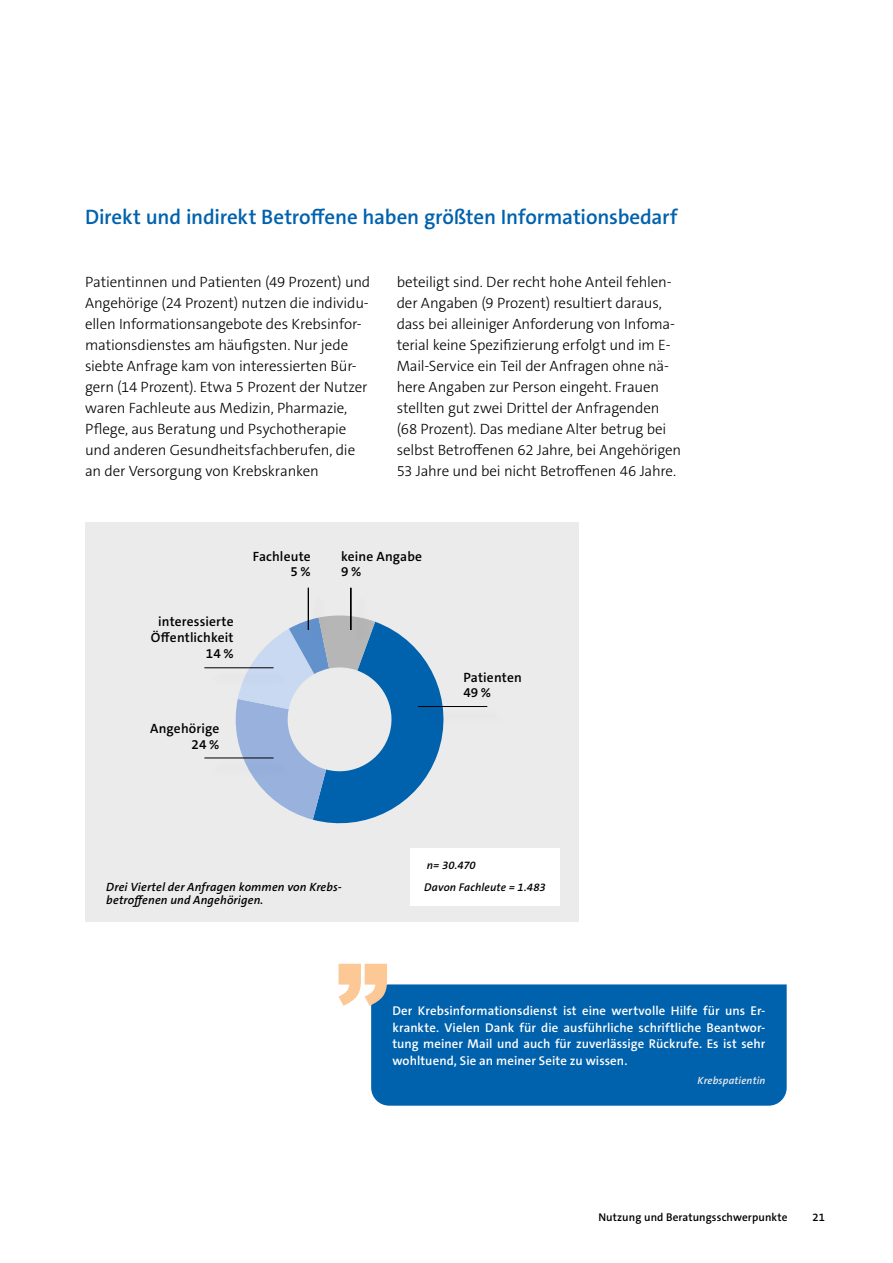
<style>
.page{position:relative;width:893px;height:1263px;background:#fff}
.page>*{position:absolute;margin:0;border:0;box-sizing:border-box;transform-origin:0 0}
.t1{font:600 21px "The Sans C5";letter-spacing:-.005em;color:#0061ad}
.t2{font:300 15px/21px "The Sans C5";letter-spacing:-.01em;color:#000}
.t3{font:600 13.5px/15.8px "The Sans C5";letter-spacing:.01em;color:#000;text-align:right}
.t4{font:600 12.75px/16.5px "The Sans C5";letter-spacing:.01em;color:#fff;text-align:justify}
.t5{font:italic 600 12px "The Sans C5";letter-spacing:.01em;color:#000}
.t6{font:600 11.25px "The Sans C5";letter-spacing:.01em;color:#000}
.t7{font:italic 600 11.25px "The Sans C5";letter-spacing:.01em;color:#000}
.t8{font:italic 600 10.5px "The Sans C5";letter-spacing:.015em;color:#ebebeb}
</style>
<div class="page">
<div style="left:371px;top:984px;width:416px;height:122px;background:#0061ad"></div>
<svg style="left:339px;top:964px;width:48px;height:42px"></svg>
<div style="left:85px;top:522px;width:494px;height:399px;background:#ebebeb"></div>
<svg style="left:227px;top:614px;width:217px;height:210px"></svg>
<div style="left:310px;top:592px;width:17px;height:54px;background:#555454;opacity:.45"></div>
<hr style="left:308px;top:588px;width:1px;height:42px;background:#000">
<div style="left:422px;top:708px;width:82px;height:17px;background:#555454;opacity:.45"></div>
<hr style="left:418px;top:706px;width:69px;height:1px;background:#000">
<div style="left:209px;top:670px;width:81px;height:17px;background:#555454;opacity:.45"></div>
<hr style="left:204px;top:667px;width:70px;height:1px;background:#000">
<div style="left:209px;top:760px;width:81px;height:17px;background:#555454;opacity:.45"></div>
<hr style="left:204px;top:758px;width:70px;height:1px;background:#000">
<div style="left:353px;top:592px;width:17px;height:54px;background:#555454;opacity:.45"></div>
<hr style="left:351px;top:588px;width:1px;height:42px;background:#000">
<div style="left:410px;top:848px;width:150px;height:58px;background:#fff"></div>
<h1 class="t1" style="left:85px;top:203px;width:594px">Direkt und indirekt Betroffene haben größten Informationsbedarf</h1>
<p class="t2" style="left:85px;top:271px;width:287px">Patientinnen und Patienten (49 Prozent) und Angehörige (24 Prozent) nutzen die individu&shy;ellen Informationsangebote des Krebsinfor&shy;mationsdienstes am häufigsten. Nur jede siebte Anfrage kam von interessierten Bür&shy;gern (14 Prozent). Etwa 5 Prozent der Nutzer waren Fachleute aus Medizin, Pharmazie, Pflege, aus Beratung und Psychotherapie und anderen Gesundheitsfachberufen, die an der Versorgung von Krebskranken</p>
<p class="t2" style="left:397px;top:271px;width:286px">beteiligt sind. Der recht hohe Anteil fehlen&shy;der Angaben (9 Prozent) resultiert daraus, dass bei alleiniger Anforderung von Infoma&shy;terial keine Spezifizierung erfolgt und im E-Mail-Service ein Teil der Anfragen ohne nä&shy;here Angaben zur Person eingeht. Frauen stellten gut zwei Drittel der Anfragenden (68 Prozent). Das mediane Alter betrug bei selbst Betroffenen 62 Jahre, bei Angehörigen 53 Jahre und bei nicht Betroffenen 46 Jahre.</p>
<p class="t3" style="left:151px;top:614px;width:84px">interessierte<br>Öffentlichkeit<br>14 %</p>
<p class="t3" style="left:253px;top:548px;width:59px">Fachleute<br>5 %</p>
<p class="t3" style="left:150px;top:721px;width:71px">Angehörige<br>24 %</p>
<p class="t3" style="left:341px;top:548px;width:82px;text-align:left">keine Angabe<br>9 %</p>
<p class="t3" style="left:463px;top:669px;width:60px;text-align:left">Patienten<br>49 %</p>
<p class="t7" style="left:427px;top:858px;width:51px">n= 30.470</p>
<p class="t5" style="left:106px;top:879px;width:237px">Drei Viertel der Anfragen kommen von Krebs-</p>
<p class="t7" style="left:424px;top:879px;width:123px">Davon Fachleute = 1.483</p>
<p class="t5" style="left:106px;top:892px;width:159px">betroffenen und Angehörigen.</p>
<p class="t4" style="left:392px;top:1003px;width:374px">Der Krebsinformationsdienst ist eine wertvolle Hilfe für uns Er&shy;krankte. Vielen Dank für die ausführliche schriftliche Beantwor&shy;tung meiner Mail und auch für zuverlässige Rückrufe. Es ist sehr wohltuend, Sie an meiner Seite zu wissen.</p>
<p class="t8" style="left:698px;top:1074px;width:69px">Krebspatientin</p>
<p class="t6" style="left:598px;top:1210px;width:191px">Nutzung und Beratungsschwerpunkte</p>
<p class="t6" style="left:812px;top:1210px;width:14px">21</p>
</div>
